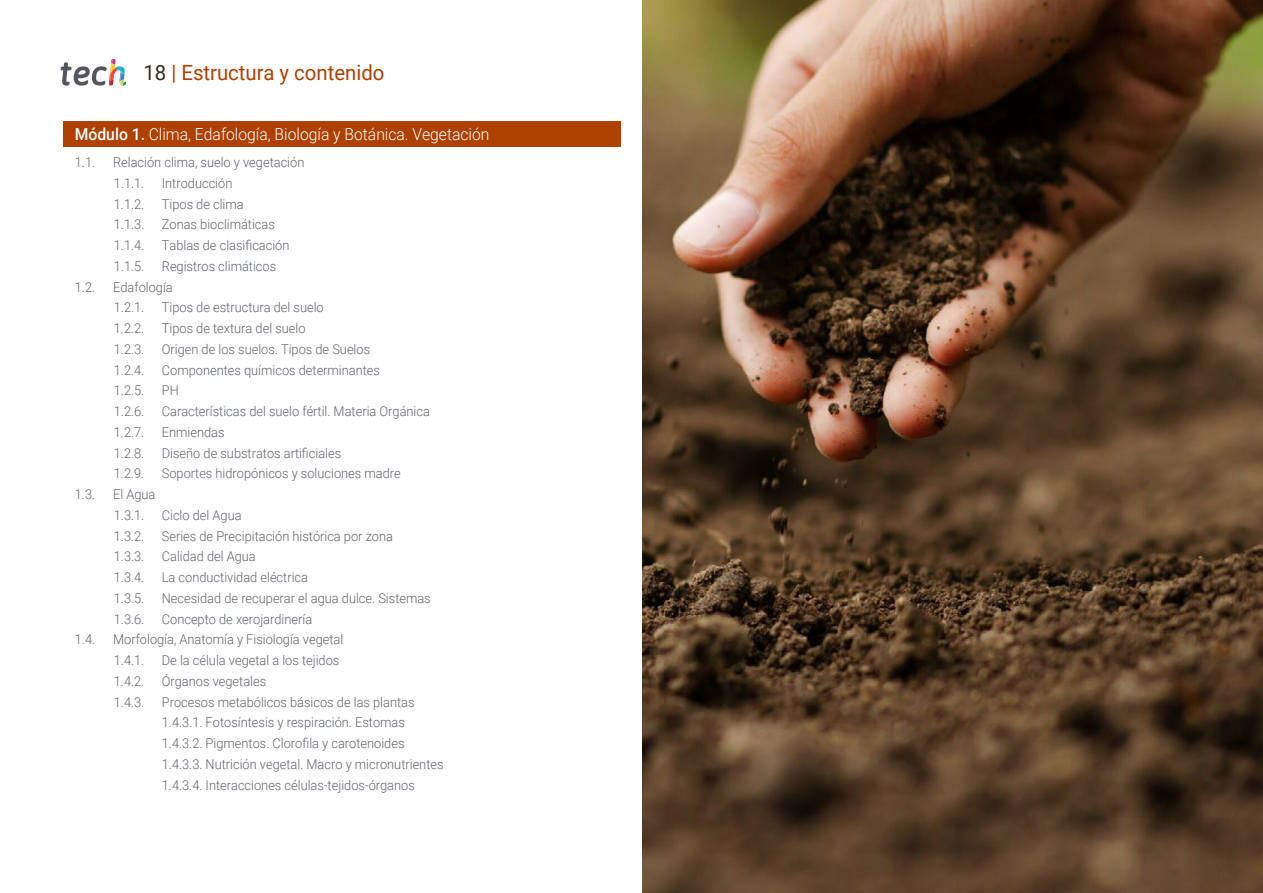
<style>
.page{position:relative;width:1263px;height:893px;background:#fff}
.page>*{position:absolute;margin:0;border:0;box-sizing:border-box;transform-origin:0 0}
.t1{font:21px "Roboto";color:#ae4000}
.t2{font:300 16.5px "Roboto";color:#fff;scale:.95 1}
.t3{font:300 13.5px/20.7px "Roboto";color:#61646a;scale:.95 1}
.s1{color:#312e20}
.s2{font-weight:500}
</style>
<div class="page">
<svg style="left:61px;top:59px;width:65px;height:27px"></svg>
<img style="left:642px;top:0;width:621px;height:893px">
<div style="left:64px;top:121px;width:557px;height:25px;background:#ae4000"></div>
<h1 class="t1" style="left:144px;top:57px;width:242px"><span class="s1">18</span> | Estructura y contenido</h1>
<p class="t2" style="left:75px;top:123px;width:438px"><span class="s2">Módulo 1.</span> Clima, Edafología, Biología y Botánica. Vegetación</p>
<p class="t3" style="left:75px;top:151px;width:23px">1.1.</p>
<p class="t3" style="left:113px;top:151px;width:203px">Relación clima, suelo y vegetación<br>1.1.1.</p>
<p class="t3" style="left:162px;top:172px;width:76px">Introducción</p>
<p class="t3" style="left:114px;top:193px;width:34px">1.1.2.</p>
<p class="t3" style="left:162px;top:193px;width:88px">Tipos de clima</p>
<p class="t3" style="left:114px;top:214px;width:34px">1.1.3.</p>
<p class="t3" style="left:162px;top:214px;width:121px">Zonas bioclimáticas</p>
<p class="t3" style="left:114px;top:234px;width:34px">1.1.4.</p>
<p class="t3" style="left:162px;top:234px;width:136px">Tablas de clasificación</p>
<p class="t3" style="left:114px;top:255px;width:34px">1.1.5.</p>
<p class="t3" style="left:162px;top:255px;width:122px">Registros climáticos</p>
<p class="t3" style="left:75px;top:276px;width:23px">1.2.</p>
<p class="t3" style="left:113px;top:276px;width:64px">Edafología<br>1.2.1.</p>
<p class="t3" style="left:162px;top:297px;width:172px">Tipos de estructura del suelo</p>
<p class="t3" style="left:114px;top:317px;width:34px">1.2.2.</p>
<p class="t3" style="left:162px;top:317px;width:153px">Tipos de textura del suelo</p>
<p class="t3" style="left:114px;top:338px;width:34px">1.2.3.</p>
<p class="t3" style="left:162px;top:338px;width:221px">Origen de los suelos. Tipos de Suelos</p>
<p class="t3" style="left:114px;top:359px;width:34px">1.2.4.</p>
<p class="t3" style="left:162px;top:359px;width:231px">Componentes químicos determinantes</p>
<p class="t3" style="left:114px;top:380px;width:34px">1.2.5.</p>
<p class="t3" style="left:162px;top:380px;width:19px">PH</p>
<p class="t3" style="left:114px;top:400px;width:34px">1.2.6.</p>
<p class="t3" style="left:162px;top:400px;width:284px">Características del suelo fértil. Materia Orgánica</p>
<p class="t3" style="left:114px;top:421px;width:34px">1.2.7.</p>
<p class="t3" style="left:162px;top:421px;width:68px">Enmiendas</p>
<p class="t3" style="left:114px;top:442px;width:34px">1.2.8.</p>
<p class="t3" style="left:162px;top:442px;width:190px">Diseño de substratos artificiales</p>
<p class="t3" style="left:114px;top:463px;width:34px">1.2.9.</p>
<p class="t3" style="left:162px;top:463px;width:253px">Soportes hidropónicos y soluciones madre</p>
<p class="t3" style="left:75px;top:483px;width:23px">1.3.</p>
<p class="t3" style="left:113px;top:483px;width:46px">El Agua<br>1.3.1.</p>
<p class="t3" style="left:162px;top:504px;width:85px">Ciclo del Agua</p>
<p class="t3" style="left:114px;top:525px;width:34px">1.3.2.</p>
<p class="t3" style="left:162px;top:525px;width:245px">Series de Precipitación histórica por zona</p>
<p class="t3" style="left:114px;top:546px;width:34px">1.3.3.</p>
<p class="t3" style="left:162px;top:546px;width:100px">Calidad del Agua</p>
<p class="t3" style="left:114px;top:566px;width:34px">1.3.4.</p>
<p class="t3" style="left:162px;top:566px;width:155px">La conductividad eléctrica</p>
<p class="t3" style="left:114px;top:587px;width:34px">1.3.5.</p>
<p class="t3" style="left:162px;top:587px;width:285px">Necesidad de recuperar el agua dulce. Sistemas</p>
<p class="t3" style="left:114px;top:608px;width:34px">1.3.6.</p>
<p class="t3" style="left:162px;top:608px;width:160px">Concepto de xerojardinería</p>
<p class="t3" style="left:75px;top:629px;width:23px">1.4.</p>
<p class="t3" style="left:113px;top:629px;width:244px">Morfología, Anatomía y Fisiología vegetal<br>1.4.1.</p>
<p class="t3" style="left:162px;top:649px;width:188px">De la célula vegetal a los tejidos</p>
<p class="t3" style="left:114px;top:670px;width:34px">1.4.2.</p>
<p class="t3" style="left:162px;top:670px;width:111px">Órganos vegetales</p>
<p class="t3" style="left:114px;top:691px;width:34px">1.4.3.</p>
<p class="t3" style="left:162px;top:691px;width:298px">Procesos metabólicos básicos de las plantas 1.4.3.1. Fotosíntesis y respiración. Estomas 1.4.3.2. Pigmentos. Clorofila y carotenoides 1.4.3.3. Nutrición vegetal. Macro y micronutrientes 1.4.3.4. Interacciones células-tejidos-órganos</p>
</div>
